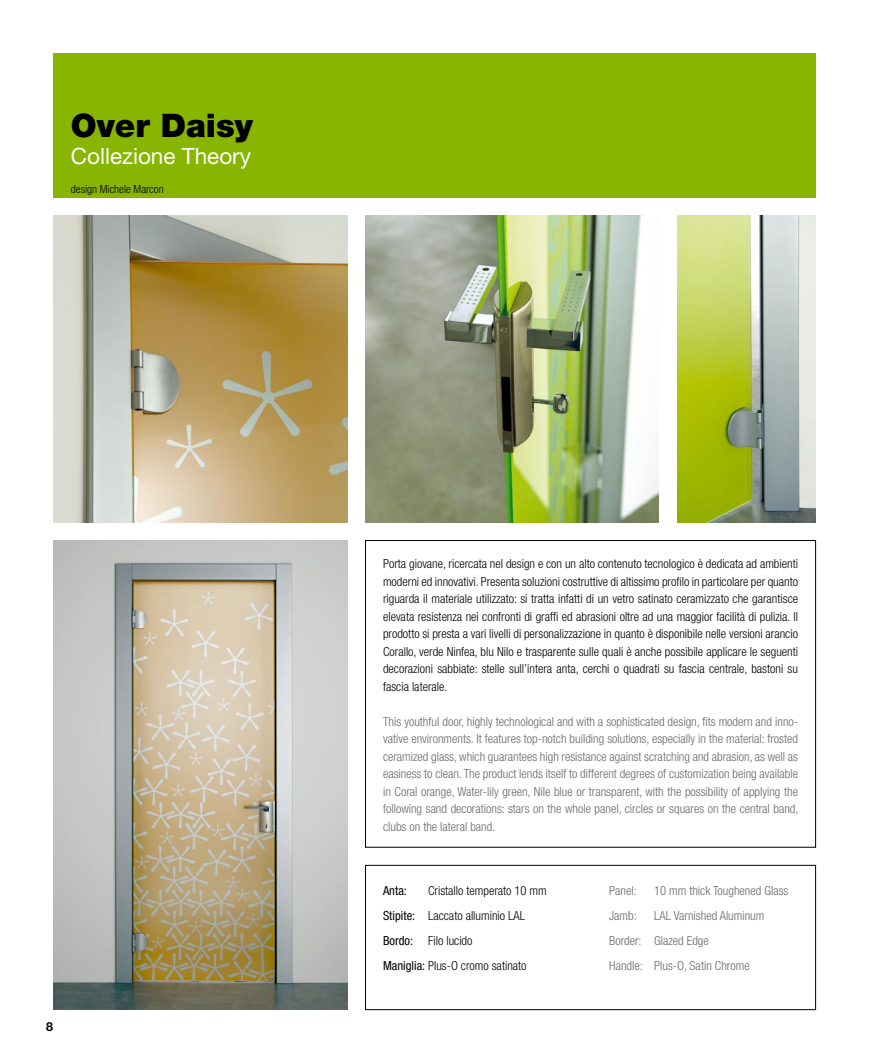
<style>
.page{position:relative;width:869px;height:1063px;background:#fff}
.page>*{position:absolute;margin:0;border:0;box-sizing:border-box;transform-origin:0 0}
.t1{font:900 32.5px "Helvetica Neue";color:#000}
.t2{font:22.5px "Helvetica Neue";color:#fff}
.t3{font:300 condensed 12.5px/17.5px "Helvetica Neue";color:#000;text-align:justify}
.t4{font:300 condensed 12.5px/17.5px "Helvetica Neue";color:#68676c;text-align:justify}
.t5{font:condensed 12.5px "Helvetica Neue";color:#000}
.t6{font:300 condensed 11.25px "Helvetica Neue";color:#000}
.s1{font-weight:400}
</style>
<div class="page">
<img style="left:53px;top:216px;width:294px;height:307px">
<img style="left:53px;top:540px;width:294px;height:470px">
<div style="left:53px;top:53px;width:762px;height:145px;background:#87b500"></div>
<div style="left:365px;top:540px;width:450px;height:307px;border:1px solid #000"></div>
<img style="left:365px;top:216px;width:293px;height:307px">
<img style="left:677px;top:216px;width:138px;height:307px">
<div style="left:365px;top:865px;width:450px;height:145px;border:1px solid #000"></div>
<h1 class="t1" style="left:71px;top:106px;width:183px">Over Daisy</h1>
<h2 class="t2" style="left:71px;top:143px;width:181px">Collezione Theory</h2>
<p class="t6" style="left:71px;top:183px;width:94px">design Michele Marcon</p>
<p class="t3" style="left:383px;top:555px;width:416px">Porta giovane, ricercata nel design e con un alto contenuto tecnologico è dedicata ad ambienti moderni ed innovativi. Presenta soluzioni costruttive di altissimo profilo in particolare per quanto riguarda il materiale utilizzato: si tratta infatti di un vetro satinato ceramizzato che garantisce elevata resistenza nei confronti di graffi ed abrasioni oltre ad una maggior facilità di pulizia. Il prodotto si presta a vari livelli di personalizzazione in quanto è disponibile nelle versioni arancio Corallo, verde Ninfea, blu Nilo e trasparente sulle quali è anche possibile applicare le seguenti decorazioni sabbiate: stelle sull’intera anta, cerchi o quadrati su fascia centrale, bastoni su fascia laterale.</p>
<p class="t4" style="left:383px;top:712px;width:416px">This youthful door, highly technological and with a sophisticated design, fits modern and inno&shy;vative environments. It features top-notch building solutions, especially in the material: frosted ceramized glass, which guarantees high resistance against scratching and abrasion, as well as easiness to clean. The product lends itself to different degrees of customization being available in Coral orange, Water-lily green, Nile blue or transparent, with the possibility of applying the following sand decorations: stars on the whole panel, circles or squares on the central band, clubs on the lateral band.</p>
<p class="t3" style="left:383px;top:878px;width:165px;line-height:25px;text-align:left;text-indent:45px">Cristallo temperato 10 mm<br><span class="s1">Stipite:</span> Laccato alluminio LAL<br><span class="s1">Bordo:</span> Filo lucido<br><span class="s1">Maniglia:</span> Plus-O cromo satinato</p>
<p class="t4" style="left:609px;top:881px;width:29px">Panel:</p>
<p class="t4" style="left:654px;top:881px;width:136px">10 mm thick Toughened Glass</p>
<p class="t5" style="left:383px;top:883px;width:25px">Anta:</p>
<p class="t4" style="left:609px;top:906px;width:29px">Jamb:</p>
<p class="t4" style="left:609px;top:903px;width:157px;line-height:25px;text-align:left;text-indent:45px">LAL Varnished Aluminum<br>Border: Glazed Edge<br>Handle: Plus-O, Satin Chrome</p>
</div>
